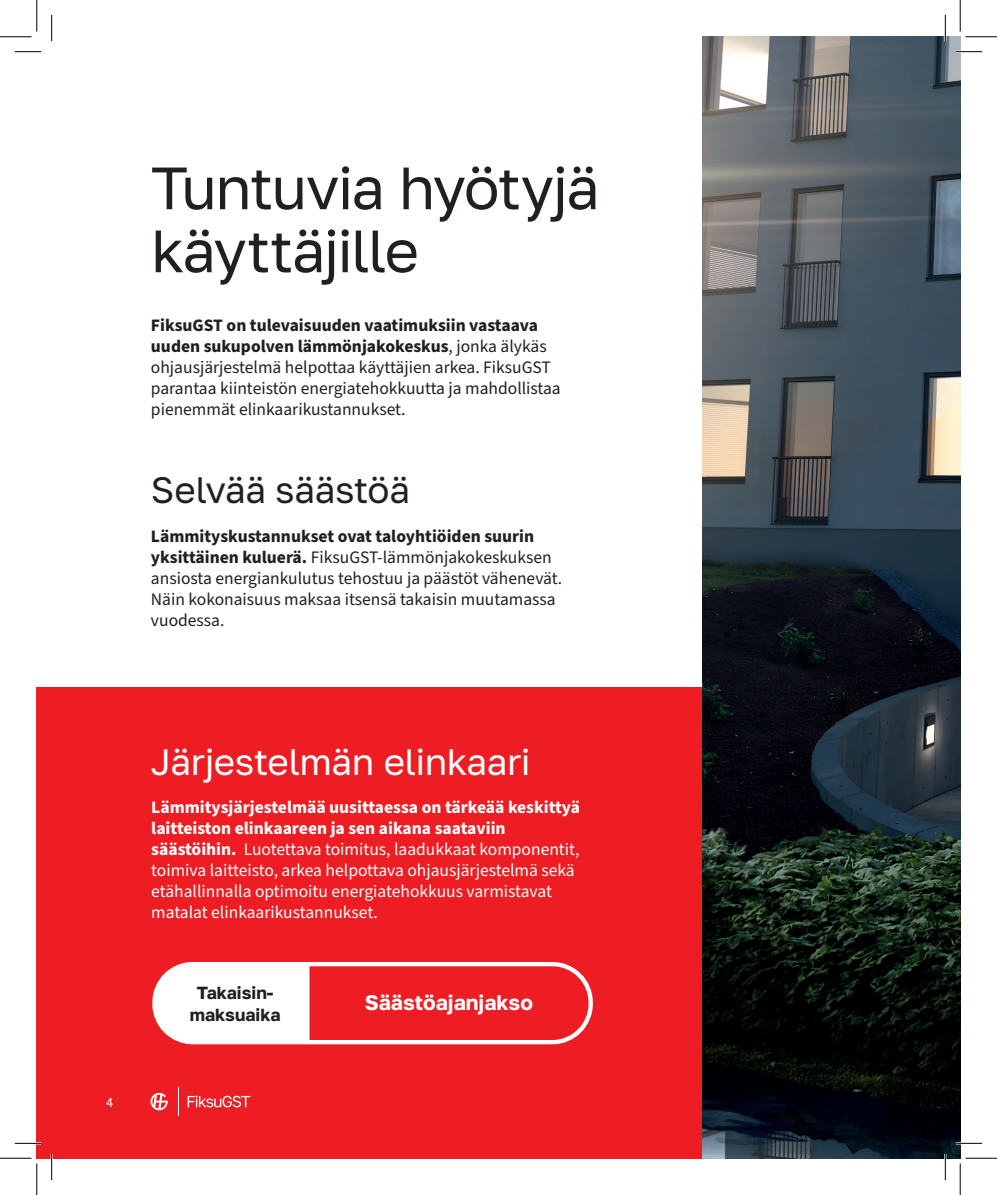
<style>
.page{position:relative;width:997px;height:1195px;background:#fff}
.page>*{position:absolute;margin:0;border:0;box-sizing:border-box;transform-origin:0 0}
.Otsikko_34pt{font:59.5px/63px "Golos Text";letter-spacing:-.035em;color:#231f20}
.Otsikko_21pt{font:36.75px "Golos Text";letter-spacing:-.015em;color:#fff}
.Otsikko_21pt-2{font:36.75px "Golos Text";letter-spacing:-.015em;color:#231f20}
.t1{font:700 21px "Golos Text";color:#fff}
.Leipis_10pt{font:17.5px/21px "Source Sans Pro";color:#231f20}
.Leipis_10pt-2{font:17.5px/21px "Source Sans Pro";color:#fff}
.t2{font:700 17.5px "Golos Text";color:#231f20}
.leipis_8pt{font:14px "Source Sans Pro";color:#fff}
.s1{font-weight:700}
</style>
<div class="page">
<img style="left:701px;top:37px;width:258px;height:1121px">
<div style="left:37px;top:687px;width:664px;height:471px;background:#ee1d23"></div>
<div style="left:157px;top:967px;width:152px;height:72px;background:#fff"></div>
<div style="left:152px;top:962px;width:440px;height:82px;border:4px solid #fff;border-radius:38px"></div>
<svg style="left:150px;top:1092px;width:18px;height:18px"></svg>
<svg style="left:178px;top:1087px;width:1px;height:29px"></svg>
<svg style="left:187px;top:1095px;width:63px;height:12px"></svg>
<hr style="left:955px;top:51px;width:26px;height:2px;background:#fff">
<hr style="left:15px;top:1142px;width:26px;height:2px;background:#fff">
<hr style="left:955px;top:1142px;width:26px;height:2px;background:#fff">
<hr style="left:51px;top:1153px;width:2px;height:27px;background:#fff">
<hr style="left:943px;top:15px;width:3px;height:26px;background:#fff">
<hr style="left:943px;top:1153px;width:3px;height:27px;background:#fff">
<svg style="left:15px;top:51px;width:26px;height:1px"></svg>
<svg style="left:955px;top:51px;width:26px;height:1px"></svg>
<svg style="left:15px;top:1143px;width:26px;height:1px"></svg>
<svg style="left:955px;top:1143px;width:26px;height:1px"></svg>
<svg style="left:51px;top:15px;width:1px;height:26px"></svg>
<svg style="left:51px;top:1153px;width:1px;height:27px"></svg>
<svg style="left:944px;top:15px;width:1px;height:26px"></svg>
<svg style="left:944px;top:1153px;width:1px;height:27px"></svg>
<hr style="left:0;top:36px;width:32px;height:1px;background:#000">
<hr style="left:965px;top:36px;width:31px;height:1px;background:#000">
<hr style="left:0;top:1158px;width:32px;height:1px;background:#000">
<hr style="left:965px;top:1158px;width:31px;height:1px;background:#000">
<hr style="left:36px;top:0;width:1px;height:32px;background:#000">
<hr style="left:36px;top:1163px;width:1px;height:32px;background:#000">
<hr style="left:959px;top:0;width:1px;height:32px;background:#000">
<hr style="left:959px;top:1163px;width:1px;height:32px;background:#000">
<p class="Otsikko_34pt" style="left:151px;top:156px;width:450px">Tuntuvia hyötyjä käyttäjille</p>
<p class="Leipis_10pt" style="left:151px;top:315px;width:411px"><span class="s1">FiksuGST on tulevaisuuden vaatimuksiin vastaava uuden sukupolven lämmönjakokeskus</span>, jonka älykäs ohjausjärjestelmä helpottaa käyttäjien arkea. FiksuGST parantaa kiinteistön energiatehokkuutta ja mahdollistaa pienemmät elinkaarikustannukset.</p>
<p class="Otsikko_21pt-2" style="left:151px;top:468px;width:261px">Selvää säästöä</p>
<p class="Leipis_10pt" style="left:151px;top:526px;width:412px"><span class="s1">Lämmityskustannukset ovat taloyhtiöiden suurin yksittäinen kuluerä.</span> FiksuGST-lämmönjakokeskuksen ansiosta energiankulutus tehostuu ja päästöt vähenevät.<br>Näin kokonaisuus maksaa itsensä takaisin muutamassa vuodessa.</p>
<p class="leipis_8pt" style="left:106px;top:1092px;width:8px">4</p>
<p class="Otsikko_21pt" style="left:151px;top:740px;width:381px">Järjestelmän elinkaari</p>
<p class="Leipis_10pt-2" style="left:151px;top:797px;width:430px"><span class="s1">Lämmitysjärjestelmää uusittaessa on tärkeää keskittyä laitteiston elinkaareen ja sen aikana saataviin säästöihin.</span> Luotettava toimitus, laadukkaat komponentit, toimiva laitteisto, arkea helpottava ohjausjärjestelmä sekä etähallinnalla optimoitu energiatehokkuus varmistavat matalat elinkaarikustannukset.</p>
<p class="t2" style="left:197px;top:982px;width:78px">Takaisin-</p>
<p class="t2" style="left:190px;top:1003px;width:92px">maksuaika</p>
<p class="t1" style="left:364px;top:989px;width:170px">Säästöajanjakso</p>
</div>
